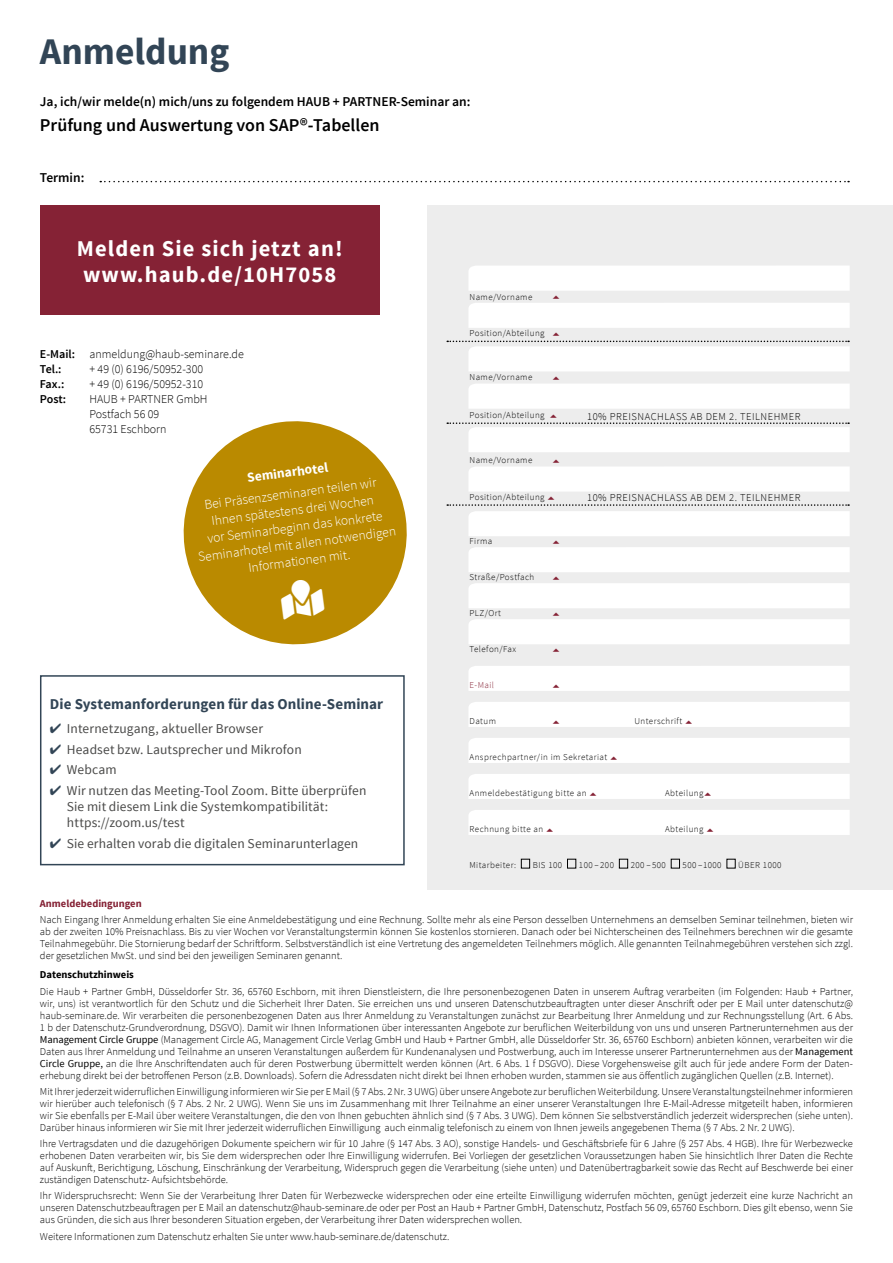
<style>
.page{position:relative;width:893px;height:1263px;background:#fff}
.page>*{position:absolute;margin:0;border:0;box-sizing:border-box;transform-origin:0 0}
.t1{font:700 37.5px "Source Sans Pro";color:#324556}
.t2{font:700 22.5px/25.5px "Source Sans Pro";letter-spacing:.05em;color:#fff}
.t3{font:600 18px "Source Sans Pro";color:#000}
.t4{font:700 15px "Source Sans Pro";letter-spacing:.005em;color:#324556}
.t5{font:13.5px/16.2px "Source Sans Pro";letter-spacing:.005em;color:#4a4a49}
.t6{font:300 13.5px/17px "Source Sans Pro";color:#fff;text-align:center}
.t7{font:600 13.5px "Source Sans Pro";color:#000}
.t8{font:700 13.5px "Source Sans Pro";color:#fff}
.t9{font:300 12px/15px "Source Sans Pro";color:#000}
.t10{font:600 12px "Source Sans Pro";letter-spacing:-.005em;color:#000}
.t11{font:300 10.5px/12px "Source Sans Pro";color:#000;text-align:justify}
.t12{font:300 10.5px "Source Sans Pro";letter-spacing:.05em;color:#000}
.t13{font:700 10.5px "Source Sans Pro";color:#000}
.t14{font:700 10.5px "Source Sans Pro";color:#852235}
.t15{font:300 9px "Source Sans Pro";letter-spacing:.05em;color:#000}
.t16{font:300 9px "Source Sans Pro";color:#852235}
.s1{font-weight:600}
.s2{color:#324556}
.s3{font-weight:400}
</style>
<div class="page">
<div style="left:427px;top:206px;width:466px;height:684px;background:#ededed"></div>
<div style="left:521px;top:859px;width:9px;height:9px;border:1px solid #000"></div>
<div style="left:567px;top:859px;width:9px;height:9px;border:1px solid #000"></div>
<div style="left:619px;top:859px;width:9px;height:9px;border:1px solid #000"></div>
<div style="left:671px;top:859px;width:9px;height:9px;border:1px solid #000"></div>
<div style="left:726px;top:859px;width:10px;height:9px;border:1px solid #000"></div>
<div style="left:40px;top:206px;width:339px;height:109px;background:#852235"></div>
<svg style="left:183px;top:421px;width:224px;height:224px;fill:#ba8a00"></svg>
<div style="left:40px;top:675px;width:365px;height:190px;border:2px solid #324556"></div>
<svg style="left:100px;top:181px;width:749px;height:1px"></svg>
<svg style="left:469px;top:266px;width:381px;height:62px"></svg>
<svg style="left:447px;top:341px;width:403px;height:111px"></svg>
<svg style="left:447px;top:467px;width:403px;height:177px"></svg>
<div style="left:469px;top:666px;width:381px;height:25px;background:#fff"></div>
<div style="left:469px;top:702px;width:381px;height:25px;background:#fff"></div>
<div style="left:469px;top:738px;width:381px;height:25px;background:#fff"></div>
<div style="left:469px;top:774px;width:381px;height:25px;background:#fff"></div>
<div style="left:469px;top:810px;width:381px;height:25px;background:#fff"></div>
<div style="left:279px;top:577px;width:46px;height:42px;background:#ba8a00"></div>
<h1 class="t1" style="left:40px;top:28px;width:191px">Anmeldung</h1>
<p class="t7" style="left:40px;top:93px;width:432px">Ja, ich/wir melde(n) mich/uns zu folgendem HAUB + PARTNER-Seminar an:</p>
<h3 class="t3" style="left:40px;top:114px;width:341px">Prüfung und Auswertung von SAP®-Tabellen</h3>
<p class="t7" style="left:40px;top:169px;width:46px">Termin:</p>
<h2 class="t2" style="left:77px;top:237px;width:267px">Melden Sie sich jetzt an! www.haub.de/10H7058</h2>
<p class="t9" style="left:40px;top:347px;width:205px"><span class="s1">E-Mail:</span> anmeldung@haub-seminare.de<br><span class="s1">Tel.:</span></p>
<p class="t9" style="left:89px;top:362px;width:115px">+ 49 (0) 6196/50952-300</p>
<p class="t10" style="left:40px;top:376px;width:26px">Fax.:</p>
<p class="t9" style="left:89px;top:377px;width:115px">+ 49 (0) 6196/50952-310</p>
<p class="t10" style="left:40px;top:391px;width:28px">Post:</p>
<p class="t9" style="left:89px;top:392px;width:120px">HAUB + PARTNER GmbH<br>Postfach 56 09<br>65731 Eschborn</p>
<p class="t8" style="left:246px;top:469px;width:83px;rotate:-7deg">Seminarhotel</p>
<p class="t6" style="left:191px;top:497px;width:201px;rotate:-7deg">Bei Präsenzseminaren teilen wir<br>Ihnen spätestens drei Wochen<br>vor Seminarbeginn das konkrete<br>Seminarhotel mit allen notwendigen<br>Informationen mit.</p>
<h3 class="t4" style="left:50px;top:694px;width:335px">Die Systemanforderungen für das Online-Seminar</h3>
<p class="t5" style="left:50px;top:721px;width:215px"><span class="s2">✔</span> Internetzugang, aktueller Browser</p>
<p class="t5" style="left:50px;top:741px;width:253px"><span class="s2">✔</span> Headset bzw. Lautsprecher und Mikrofon</p>
<p class="t5" style="left:50px;top:762px;width:68px"><span class="s2">✔</span> Webcam</p>
<p class="t5" style="left:67px;top:782px;width:301px;text-indent:-17px"><span class="s2">✔</span> Wir nutzen das Meeting-Tool Zoom. Bitte überprüfen<br>Sie mit diesem Link die Systemkompatibilität: https://zoom.us/test</p>
<p class="t5" style="left:50px;top:835px;width:310px"><span class="s2">✔</span> Sie erhalten vorab die digitalen Seminarunterlagen</p>
<p class="t15" style="left:469px;top:291px;width:64px">Name/Vorname</p>
<p class="t15" style="left:469px;top:327px;width:77px">Position/Abteilung</p>
<p class="t15" style="left:469px;top:372px;width:64px">Name/Vorname</p>
<p class="t15" style="left:469px;top:410px;width:77px">Position/Abteilung</p>
<p class="t12" style="left:587px;top:410px;width:215px">10% PREISNACHLASS AB DEM 2. TEILNEHMER</p>
<p class="t15" style="left:469px;top:454px;width:64px">Name/Vorname</p>
<p class="t15" style="left:469px;top:491px;width:77px">Position/Abteilung</p>
<p class="t12" style="left:587px;top:492px;width:215px">10% PREISNACHLASS AB DEM 2. TEILNEHMER</p>
<p class="t15" style="left:469px;top:536px;width:24px">Firma</p>
<p class="t15" style="left:469px;top:572px;width:66px">Straße/Postfach</p>
<p class="t15" style="left:469px;top:608px;width:33px">PLZ/Ort</p>
<p class="t15" style="left:469px;top:644px;width:48px">Telefon/Fax</p>
<p class="t16" style="left:469px;top:680px;width:26px">E-Mail</p>
<p class="t15" style="left:469px;top:716px;width:28px">Datum</p>
<p class="t15" style="left:634px;top:716px;width:49px">Unterschrift</p>
<p class="t15" style="left:469px;top:752px;width:139px">Ansprechpartner/in im Sekretariat</p>
<p class="t15" style="left:469px;top:788px;width:119px">Anmeldebestätigung bitte an</p>
<p class="t15" style="left:665px;top:788px;width:40px">Abteilung</p>
<p class="t15" style="left:469px;top:824px;width:75px">Rechnung bitte an</p>
<p class="t15" style="left:665px;top:824px;width:40px">Abteilung</p>
<p class="t15" style="left:469px;top:860px;width:48px">Mitarbeiter:</p>
<p class="t15" style="left:533px;top:860px;width:31px">BIS 100</p>
<p class="t15" style="left:579px;top:860px;width:37px">100 –200</p>
<p class="t15" style="left:631px;top:860px;width:37px">200 –500</p>
<p class="t15" style="left:683px;top:860px;width:40px">500 –1000</p>
<p class="t15" style="left:738px;top:860px;width:45px">ÜBER 1000</p>
<p class="t14" style="left:40px;top:896px;width:103px">Anmeldebedingungen</p>
<p class="t11" style="left:40px;top:913px;width:814px">Nach Eingang Ihrer Anmeldung erhalten Sie eine Anmeldebestätigung und eine Rechnung. Sollte mehr als eine Person desselben Unternehmens an demselben Seminar teilnehmen, bieten wir ab der zweiten 10% Preisnachlass. Bis zu vier Wochen vor Veranstaltungstermin können Sie kostenlos stornieren. Danach oder bei Nichterscheinen des Teilnehmers berechnen wir die gesamte Teilnahmegebühr. Die Stornierung bedarf der Schriftform. Selbstverständlich ist eine Vertretung des angemeldeten Teilnehmers möglich. Alle genannten Teilnahmegebühren verstehen sich zzgl. der gesetzlichen MwSt. und sind bei den jeweiligen Seminaren genannt.</p>
<p class="t13" style="left:40px;top:968px;width:95px">Datenschutzhinweis</p>
<p class="t11" style="left:40px;top:985px;width:814px">Die Haub + Partner GmbH, Düsseldorfer Str. 36, 65760 Eschborn, mit ihren Dienstleistern, die Ihre personenbezogenen Daten in unserem Auftrag verarbeiten (im Folgenden: Haub + Partner, wir, uns) ist verantwortlich für den Schutz und die Sicherheit Ihrer Daten. Sie erreichen uns und unseren Datenschutzbeauftragten unter dieser Anschrift oder per E Mail unter datenschutz@ haub-seminare.de. Wir verarbeiten die personenbezogenen Daten aus Ihrer Anmeldung zu Veranstaltungen zunächst zur Bearbeitung Ihrer Anmeldung und zur Rechnungsstellung (Art. 6 Abs.<br>1 b der Datenschutz-Grundverordnung, DSGVO). Damit wir Ihnen Informationen über interessanten Angebote zur beruflichen Weiterbildung von uns und unseren Partnerunternehmen aus der <span class="s3">Management Circle Gruppe</span> (Management Circle AG, Management Circle Verlag GmbH und Haub + Partner GmbH, alle Düsseldorfer Str. 36, 65760 Eschborn) anbieten können, verarbeiten wir die Daten aus Ihrer Anmeldung und Teilnahme an unseren Veranstaltungen außerdem für Kundenanalysen und Postwerbung, auch im Interesse unserer Partnerunternehmen aus der <span class="s3">Management Circle Gruppe,</span> an die Ihre Anschriftendaten auch für deren Postwerbung übermittelt werden können (Art. 6 Abs. 1 f DSGVO). Diese Vorgehensweise gilt auch für jede andere Form der Daten&shy;erhebung direkt bei der betroffenen Person (z.B. Downloads). Sofern die Adressdaten nicht direkt bei Ihnen erhoben wurden, stammen sie aus öffentlich zugänglichen Quellen (z.B. Internet).</p>
<p class="t11" style="left:40px;top:1085px;width:814px">Mit Ihrer jederzeit widerruflichen Einwilligung informieren wir Sie per E Mail (§ 7 Abs. 2 Nr. 3 UWG) über unsere Angebote zur beruflichen Weiterbildung. Unsere Veranstaltungsteilnehmer informieren wir hierüber auch telefonisch (§ 7 Abs. 2 Nr. 2 UWG). Wenn Sie uns im Zusammenhang mit Ihrer Teilnahme an einer unserer Veranstaltungen Ihre E-Mail-Adresse mitgeteilt haben, informieren wir Sie ebenfalls per E-Mail über weitere Veranstaltungen, die den von Ihnen gebuchten ähnlich sind (§ 7 Abs. 3 UWG). Dem können Sie selbstverständlich jederzeit widersprechen (siehe unten).<br>Darüber hinaus informieren wir Sie mit Ihrer jederzeit widerruflichen Einwilligung auch einmalig telefonisch zu einem von Ihnen jeweils angegebenen Thema (§ 7 Abs. 2 Nr. 2 UWG).</p>
<p class="t11" style="left:40px;top:1138px;width:814px">Ihre Vertragsdaten und die dazugehörigen Dokumente speichern wir für 10 Jahre (§ 147 Abs. 3 AO), sonstige Handels- und Geschäftsbriefe für 6 Jahre (§ 257 Abs. 4 HGB). Ihre für Werbezwecke erhobenen Daten verarbeiten wir, bis Sie dem widersprechen oder Ihre Einwilligung widerrufen. Bei Vorliegen der gesetzlichen Voraussetzungen haben Sie hinsichtlich Ihrer Daten die Rechte auf Auskunft, Berichtigung, Löschung, Einschränkung der Verarbeitung, Widerspruch gegen die Verarbeitung (siehe unten) und Datenübertragbarkeit sowie das Recht auf Beschwerde bei einer zuständigen Datenschutz- Aufsichtsbehörde.</p>
<p class="t11" style="left:40px;top:1190px;width:814px">Ihr Widerspruchsrecht: Wenn Sie der Verarbeitung Ihrer Daten für Werbezwecke widersprechen oder eine erteilte Einwilligung widerrufen möchten, genügt jederzeit eine kurze Nachricht an unseren Datenschutzbeauftragen per E Mail an datenschutz@haub-seminare.de oder per Post an Haub + Partner GmbH, Datenschutz, Postfach 56 09, 65760 Eschborn. Dies gilt ebenso, wenn Sie aus Gründen, die sich aus Ihrer besonderen Situation ergeben, der Verarbeitung ihrer Daten widersprechen wollen.</p>
<p class="t11" style="left:40px;top:1230px;width:411px">Weitere Informationen zum Datenschutz erhalten Sie unter www.haub-seminare.de/datenschutz.</p>
</div>
